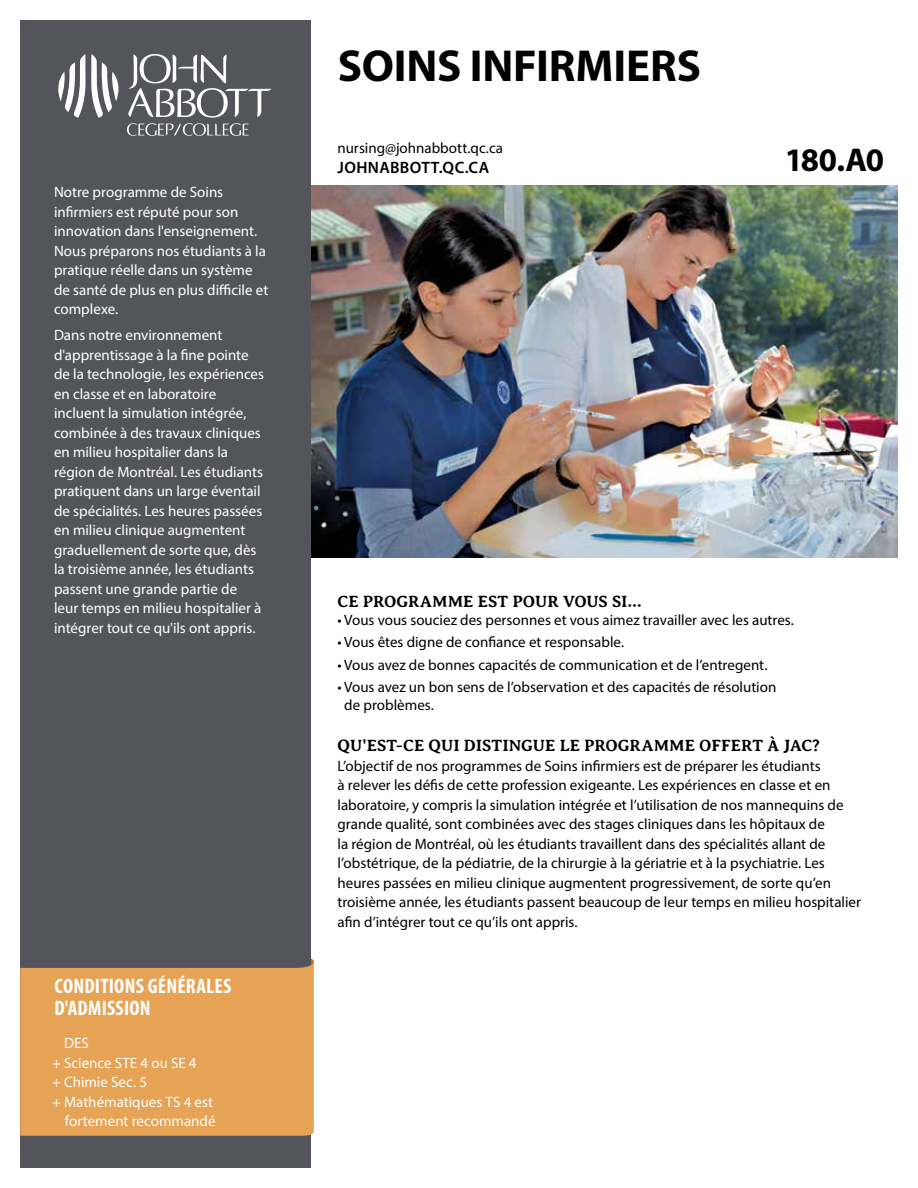
<style>
.page{position:relative;width:918px;height:1188px;background:#fff}
.page>*{position:absolute;margin:0;border:0;box-sizing:border-box;transform-origin:0 0}
.t1{font:700 45px "Myriad Pro";letter-spacing:-.005em;color:#000}
.t2{font:700 33px "Myriad Pro";color:#000}
.t3{font:700 condensed 21px/22.5px "Myriad Pro";letter-spacing:.01em;color:#fff}
.t4{font:700 16.5px "Averia Serif Libre";letter-spacing:-.005em;color:#000}
.t5{font:600 16.5px "Myriad Pro";letter-spacing:.02em;color:#000}
.t6{font:15px/19.5px "Myriad Pro";color:#000}
.t7{font:15px/19.5px "Myriad Pro";color:#fff}
</style>
<div class="page">
<img style="left:310px;top:186px;width:588px;height:371px">
<svg style="left:310px;top:958px;width:4px;height:4px"></svg>
<div style="left:20px;top:20px;width:290px;height:1148px;background:#54555a"></div>
<div style="left:20px;top:962px;width:294px;height:174px;background:#e7a355"></div>
<svg style="left:58px;top:54px;width:27px;height:64px"></svg>
<svg style="left:91px;top:54px;width:180px;height:82px"></svg>
<p class="t7" style="left:54px;top:182px;width:216px">Notre programme de Soins infirmiers est réputé pour son innovation dans l'enseignement.<br>Nous préparons nos étudiants à la pratique réelle dans un système de santé de plus en plus difficile et complexe.</p>
<p class="t7" style="left:54px;top:325px;width:212px">Dans notre environnement d'apprentissage à la fine pointe de la technologie, les expériences en classe et en laboratoire incluent la simulation intégrée, combinée à des travaux cliniques en milieu hospitalier dans la région de Montréal. Les étudiants pratiquent dans un large éventail de spécialités. Les heures passées en milieu clinique augmentent graduellement de sorte que, dès la troisième année, les étudiants passent une grande partie de leur temps en milieu hospitalier à intégrer tout ce qu'ils ont appris.</p>
<h3 class="t3" style="left:54px;top:974px;width:178px">CONDITIONS GÉNÉRALES<br>D'ADMISSION</h3>
<p class="t7" style="left:64px;top:1033px;width:26px">DES</p>
<p class="t7" style="left:52px;top:1053px;width:146px">+ Science STE 4 ou SE 4</p>
<p class="t7" style="left:52px;top:1072px;width:96px">+ Chimie Sec. 5</p>
<p class="t7" style="left:52px;top:1092px;width:162px">+ Mathématiques TS 4 est</p>
<p class="t7" style="left:65px;top:1111px;width:152px">fortement recommandé</p>
<h1 class="t1" style="left:338px;top:36px;width:365px">SOINS INFIRMIERS</h1>
<p class="t6" style="left:338px;top:138px;width:167px">nursing@johnabbott.qc.ca</p>
<p class="t5" style="left:338px;top:157px;width:153px">JOHNABBOTT.QC.CA</p>
<h2 class="t2" style="left:785px;top:139px;width:101px">180.A0</h2>
<p class="t4" style="left:338px;top:592px;width:306px">CE PROGRAMME EST POUR VOUS SI…</p>
<p class="t6" style="left:338px;top:610px;width:458px">• Vous vous souciez des personnes et vous aimez travailler avec les autres.</p>
<p class="t6" style="left:338px;top:632px;width:288px">• Vous êtes digne de confiance et responsable.</p>
<p class="t6" style="left:338px;top:655px;width:431px">• Vous avez de bonnes capacités de communication et de l’entregent.</p>
<p class="t6" style="left:344px;top:678px;width:434px;line-height:18px;text-indent:-7px">• Vous avez un bon sens de l’observation et des capacités de résolution de problèmes.</p>
<p class="t4" style="left:338px;top:736px;width:484px">QU'EST-CE QUI DISTINGUE LE PROGRAMME OFFERT À JAC?</p>
<p class="t6" style="left:338px;top:756px;width:525px">L’objectif de nos programmes de Soins infirmiers est de préparer les étudiants<br>à relever les défis de cette profession exigeante. Les expériences en classe et en laboratoire, y compris la simulation intégrée et l’utilisation de nos mannequins de grande qualité, sont combinées avec des stages cliniques dans les hôpitaux de<br>la région de Montréal, où les étudiants travaillent dans des spécialités allant de l’obstétrique, de la pédiatrie, de la chirurgie à la gériatrie et à la psychiatrie. Les heures passées en milieu clinique augmentent progressivement, de sorte qu’en troisième année, les étudiants passent beaucoup de leur temps en milieu hospitalier afin d’intégrer tout ce qu’ils ont appris.</p>
</div>
